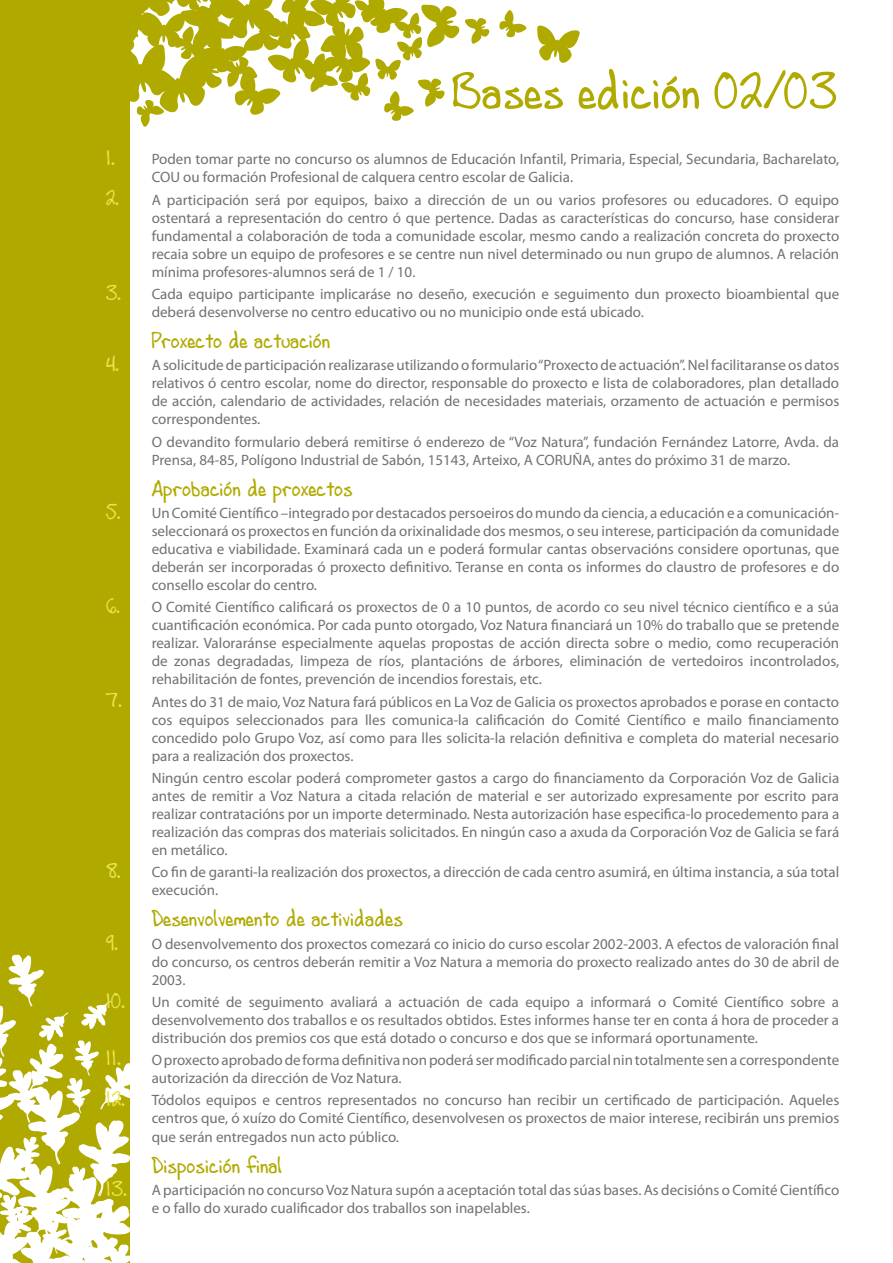
<style>
.page{position:relative;width:893px;height:1263px;background:#fff}
.page>*{position:absolute;margin:0;border:0;box-sizing:border-box;transform-origin:0 0}
.t1{font:51px "Andrew Script";color:#b0aa00}
.t2{font:22.5px "Andrew Script";color:#b0aa00}
.t3{font:21px/40px "Andrew Script";color:#eae34d}
.t4{font:15px/18px "Myriad Pro";color:#707173;text-align:justify}
</style>
<div class="page">
<div style="left:0;top:0;width:129px;height:1263px;background:#b0aa00"></div>
<svg style="left:499px;top:10px;width:27px;height:27px"></svg>
<svg style="left:465px;top:18px;width:24px;height:26px"></svg>
<svg style="left:129px;top:0;width:330px;height:127px"></svg>
<svg style="left:537px;top:26px;width:43px;height:37px"></svg>
<svg style="left:0;top:955px;width:130px;height:308px"></svg>
<h3 class="t3" style="left:106px;top:138px;width:15px">1.<br>2.</h3>
<h3 class="t3" style="left:106px;top:273px;width:17px">3.</h3>
<h3 class="t3" style="left:106px;top:344px;width:15px">4.</h3>
<h3 class="t3" style="left:106px;top:491px;width:17px">5.</h3>
<h3 class="t3" style="left:106px;top:586px;width:16px">6.</h3>
<h3 class="t3" style="left:106px;top:680px;width:18px">7.</h3>
<h3 class="t3" style="left:106px;top:851px;width:17px">8.</h3>
<h3 class="t3" style="left:106px;top:923px;width:14px">9.</h3>
<h3 class="t3" style="left:106px;top:981px;width:21px">10.</h3>
<h3 class="t3" style="left:106px;top:1038px;width:21px;line-height:40.7px">11.<br>12.</h3>
<h3 class="t3" style="left:106px;top:1169px;width:23px">13.</h3>
<h1 class="t1" style="left:452px;top:61px;width:387px">Bases edición 02/03</h1>
<p class="t4" style="left:152px;top:150px;width:689px">Poden tomar parte no concurso os alumnos de Educación Infantil, Primaria, Especial, Secundaria, Bacharelato,<br>COU ou formación Profesional de calquera centro escolar de Galicia.</p>
<p class="t4" style="left:152px;top:190px;width:689px">A participación será por equipos, baixo a dirección de un ou varios profesores ou educadores. O equipo ostentará a representación do centro ó que pertence. Dadas as características do concurso, hase considerar fundamental a colaboración de toda a comunidade escolar, mesmo cando a realización concreta do proxecto recaia sobre un equipo de profesores e se centre nun nivel determinado ou nun grupo de alumnos. A relación mínima profesores-alumnos será de 1 / 10.</p>
<p class="t4" style="left:152px;top:285px;width:689px">Cada equipo participante implicaráse no deseño, execución e seguimento dun proxecto bioambiental que deberá desenvolverse no centro educativo ou no municipio onde está ubicado.</p>
<h2 class="t2" style="left:152px;top:327px;width:180px">Proxecto de actuación</h2>
<p class="t4" style="left:152px;top:356px;width:689px">A solicitude de participación realizarase utilizando o formulario “Proxecto de actuación”. Nel facilitaranse os datos relativos ó centro escolar, nome do director, responsable do proxecto e lista de colaboradores, plan detallado de acción, calendario de actividades, relación de necesidades materiais, orzamento de actuación e permisos correspondentes.</p>
<p class="t4" style="left:152px;top:432px;width:689px">O devandito formulario deberá remitirse ó enderezo de “Voz Natura”, fundación Fernández Latorre, Avda. da<br>Prensa, 84-85, Polígono Industrial de Sabón, 15143, Arteixo, A CORUÑA, antes do próximo 31 de marzo.</p>
<h2 class="t2" style="left:152px;top:475px;width:203px">Aprobación de proxectos</h2>
<p class="t4" style="left:152px;top:504px;width:689px">Un Comité Científico –integrado por destacados persoeiros do mundo da ciencia, a educación e a comunicación&shy;seleccionará os proxectos en función da orixinalidade dos mesmos, o seu interese, participación da comunidade educativa e viabilidade. Examinará cada un e poderá formular cantas observacións considere oportunas, que deberán ser incorporadas ó proxecto definitivo. Teranse en conta os informes do claustro de profesores e do consello escolar do centro.</p>
<p class="t4" style="left:152px;top:598px;width:689px">O Comité Científico calificará os proxectos de 0 a 10 puntos, de acordo co seu nivel técnico científico e a súa cuantificación económica. Por cada punto otorgado, Voz Natura financiará un 10% do traballo que se pretende realizar. Valoraránse especialmente aquelas propostas de acción directa sobre o medio, como recuperación de zonas degradadas, limpeza de ríos, plantacións de árbores, eliminación de vertedoiros incontrolados, rehabilitación de fontes, prevención de incendios forestais, etc.</p>
<p class="t4" style="left:152px;top:692px;width:689px">Antes do 31 de maio, Voz Natura fará públicos en La Voz de Galicia os proxectos aprobados e porase en contacto cos equipos seleccionados para lles comunica-la calificación do Comité Científico e mailo financiamento concedido polo Grupo Voz, así como para lles solicita-la relación definitiva e completa do material necesario para a realización dos proxectos.</p>
<p class="t4" style="left:152px;top:769px;width:689px">Ningún centro escolar poderá comprometer gastos a cargo do financiamento da Corporación Voz de Galicia antes de remitir a Voz Natura a citada relación de material e ser autorizado expresamente por escrito para realizar contratacións por un importe determinado. Nesta autorización hase especifica-lo procedemento para a realización das compras dos materiais solicitados. En ningún caso a axuda da Corporación Voz de Galicia se fará en metálico.</p>
<p class="t4" style="left:152px;top:863px;width:689px">Co fin de garanti-la realización dos proxectos, a dirección de cada centro asumirá, en última instancia, a súa total execución.</p>
<h2 class="t2" style="left:152px;top:905px;width:253px">Desenvolvemento de actividades</h2>
<p class="t4" style="left:152px;top:934px;width:689px">O desenvolvemento dos proxectos comezará co inicio do curso escolar 2002-2003. A efectos de valoración final do concurso, os centros deberán remitir a Voz Natura a memoria do proxecto realizado antes do 30 de abril de 2003.</p>
<p class="t4" style="left:152px;top:993px;width:689px">Un comité de seguimento avaliará a actuación de cada equipo a informará o Comité Científico sobre a desenvolvemento dos traballos e os resultados obtidos. Estes informes hanse ter en conta á hora de proceder a distribución dos premios cos que está dotado o concurso e dos que se informará oportunamente.</p>
<p class="t4" style="left:152px;top:1051px;width:689px">O proxecto aprobado de forma definitiva non poderá ser modificado parcial nin totalmente sen a correspondente autorización da dirección de Voz Natura.</p>
<p class="t4" style="left:152px;top:1091px;width:689px">Tódolos equipos e centros representados no concurso han recibir un certificado de participación. Aqueles centros que, ó xuízo do Comité Científico, desenvolvesen os proxectos de maior interese, recibirán uns premios que serán entregados nun acto público.</p>
<h2 class="t2" style="left:152px;top:1152px;width:132px">Disposición final</h2>
<p class="t4" style="left:152px;top:1181px;width:689px">A participación no concurso Voz Natura supón a aceptación total das súas bases. As decisións o Comité Científico e o fallo do xurado cualificador dos traballos son inapelables.</p>
</div>
